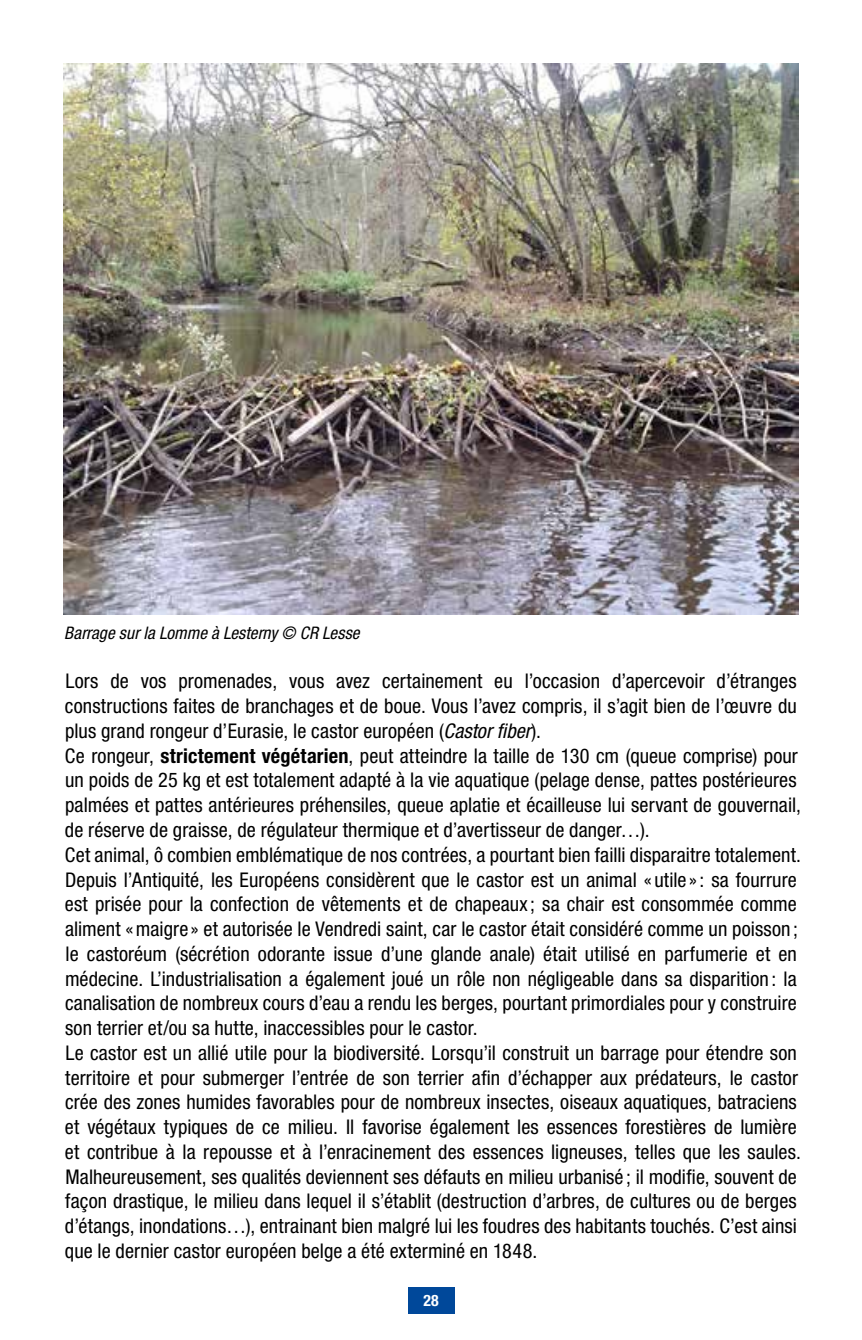
<style>
.page{position:relative;width:862px;height:1340px;background:#fff}
.page>*{position:absolute;margin:0;border:0;box-sizing:border-box;transform-origin:0 0}
.t1{font:condensed 20.25px/24.8px "Helvetica Neue LT Std";letter-spacing:.005em;color:#000}
.t2{font:italic condensed 17.32px "Helvetica Neue LT Std";letter-spacing:.005em;color:#000}
.t3{font:700 condensed 15.75px "Helvetica Neue LT Std";color:#fff}
.s1{font-style:italic}
.s2{font-weight:700}
</style>
<div class="page">
<div style="left:408px;top:1286px;width:46px;height:27px;background:#00489a"></div>
<img style="left:64px;top:64px;width:733px;height:550px">
<p class="t2" style="left:64px;top:622px;width:296px">Barrage sur la Lomme à Lesterny © CR Lesse</p>
<p class="t1" style="left:65px;top:668px;width:737px">Lors de vos promenades, vous avez certainement eu l’occasion d’apercevoir d’étranges constructions faites de branchages et de boue. Vous l’avez compris, il s’agit bien de l’œuvre du plus grand rongeur d’Eurasie, le castor européen (<span class="s1">Castor fiber</span>).<br>Ce rongeur, <span class="s2">strictement végétarien</span>, peut atteindre la taille de 130 cm (queue comprise) pour un poids de 25 kg et est totalement adapté à la vie aquatique (pelage dense, pattes postérieures palmées et pattes antérieures préhensiles, queue aplatie et écailleuse lui servant de gouvernail, de réserve de graisse, de régulateur thermique et d’avertisseur de danger…).<br>Cet animal, ô combien emblématique de nos contrées, a pourtant bien failli disparaitre totalement.<br>Depuis l’Antiquité, les Européens considèrent que le castor est un animal « utile »: sa fourrure est prisée pour la confection de vêtements et de chapeaux ; sa chair est consommée comme aliment «maigre » et autorisée le Vendredi saint, car le castor était considéré comme un poisson ; le castoréum (sécrétion odorante issue d’une glande anale) était utilisé en parfumerie et en médecine. L’industrialisation a également joué un rôle non négligeable dans sa disparition : la canalisation de nombreux cours d’eau a rendu les berges, pourtant primordiales pour y construire son terrier et/ou sa hutte, inaccessibles pour le castor.<br>Le castor est un allié utile pour la biodiversité. Lorsqu’il construit un barrage pour étendre son territoire et pour submerger l’entrée de son terrier afin d’échapper aux prédateurs, le castor crée des zones humides favorables pour de nombreux insectes, oiseaux aquatiques, batraciens et végétaux typiques de ce milieu. Il favorise également les essences forestières de lumière et contribue à la repousse et à l’enracinement des essences ligneuses, telles que les saules.<br>Malheureusement, ses qualités deviennent ses défauts en milieu urbanisé ; il modifie, souvent de façon drastique, le milieu dans lequel il s’établit (destruction d’arbres, de cultures ou de berges d’étangs, inondations…), entrainant bien malgré lui les foudres des habitants touchés. C’est ainsi que le dernier castor européen belge a été exterminé en 1848.</p>
<p class="t3" style="left:423px;top:1290px;width:17px">28</p>
</div>
